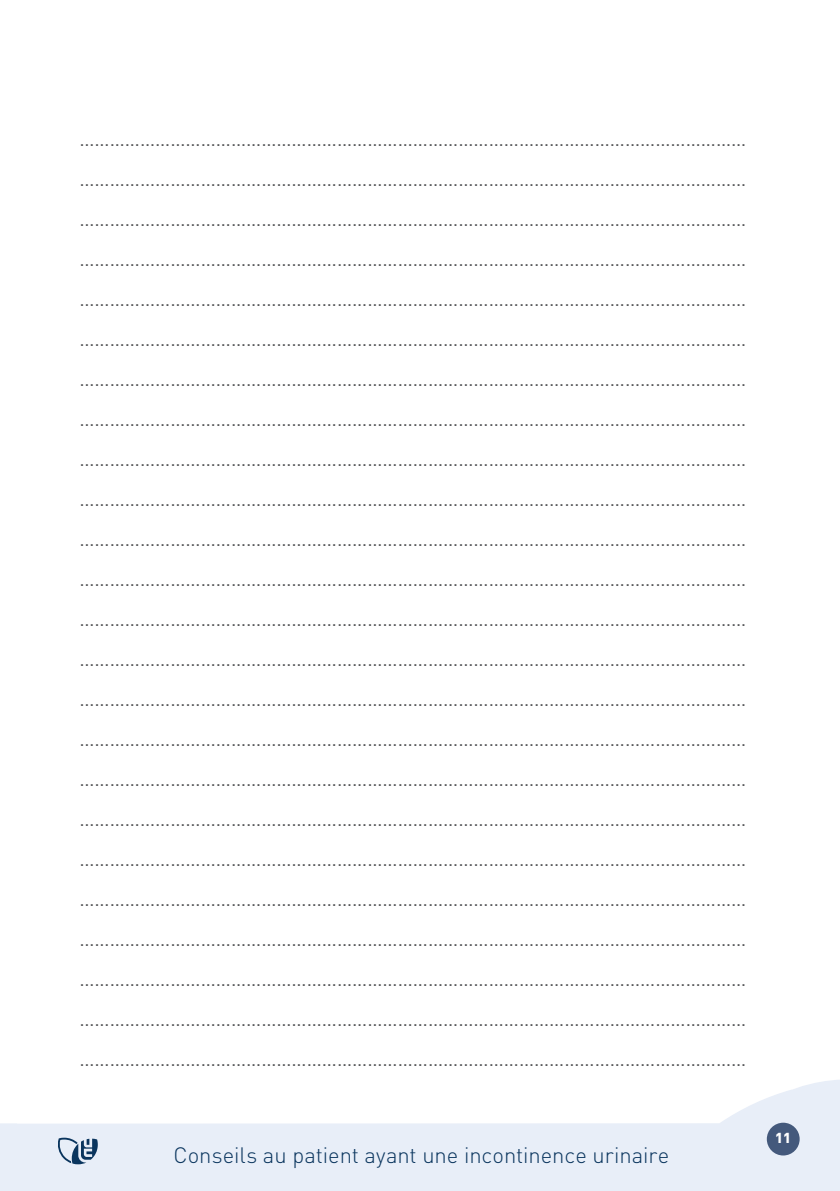
<style>
.page{position:relative;width:840px;height:1191px;background:#fff}
.page>*{position:absolute;margin:0;border:0;box-sizing:border-box;transform-origin:0 0}
.t1{font:300 22px "DINOT";letter-spacing:-.005em;color:#0a355e}
.Notes_personnelles{font:20px/40px "DINOT";color:#57585a;text-align:justify}
.t2{font:900 14.4px "DINOT";color:#fff}
</style>
<div class="page">
<svg style="left:0;top:1080px;width:839px;height:111px;fill:#e8eef8"></svg>
<div style="left:766px;top:1122px;width:33px;height:33px;background:#44597c;border-radius:50%"></div>
<svg style="left:57px;top:1137px;width:41px;height:27px"></svg>
<p class="Notes_personnelles" style="left:79px;top:118px;width:668px">…………………………………………………………………………………………………………………… …………………………………………………………………………………………………………………… …………………………………………………………………………………………………………………… …………………………………………………………………………………………………………………… …………………………………………………………………………………………………………………… …………………………………………………………………………………………………………………… …………………………………………………………………………………………………………………… …………………………………………………………………………………………………………………… …………………………………………………………………………………………………………………… …………………………………………………………………………………………………………………… …………………………………………………………………………………………………………………… …………………………………………………………………………………………………………………… …………………………………………………………………………………………………………………… …………………………………………………………………………………………………………………… …………………………………………………………………………………………………………………… …………………………………………………………………………………………………………………… …………………………………………………………………………………………………………………… …………………………………………………………………………………………………………………… …………………………………………………………………………………………………………………… …………………………………………………………………………………………………………………… …………………………………………………………………………………………………………………… …………………………………………………………………………………………………………………… …………………………………………………………………………………………………………………… ……………………………………………………………………………………………………………………</p>
<p class="t1" style="left:173px;top:1141px;width:497px">Conseils au patient ayant une incontinence urinaire</p>
<p class="t2" style="left:774px;top:1128px;width:17px">11</p>
</div>
